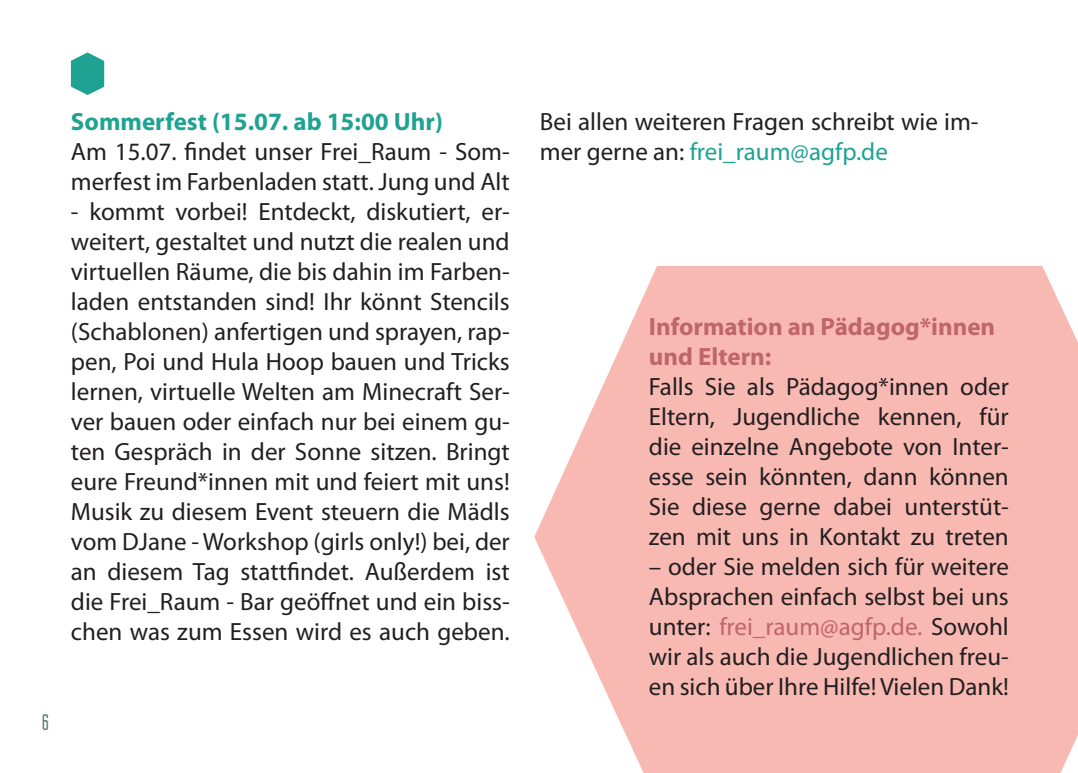
<style>
.page{position:relative;width:1078px;height:773px;background:#fff}
.page>*{position:absolute;margin:0;border:0;box-sizing:border-box;transform-origin:0 0}
.t1{font:25px/30px "Myriad Pro";color:#231f20;text-align:justify}
.t2{font:700 25px/30px "Myriad Pro";color:#bf6766}
.t3{font:700 25px "Myriad Pro";color:#20a293}
.t4{font:condensed 22.5px "Tall Dark And Handsome";color:#577774}
.s1{color:#20a293}
.s2{color:#bf6766}
</style>
<div class="page">
<svg style="left:71px;top:52px;width:33px;height:43px"></svg>
<svg style="left:534px;top:266px;width:543px;height:506px;background:#f9c0bb"></svg>
<p class="t3" style="left:71px;top:105px;width:373px">Sommerfest (15.07. ab 15:00 Uhr)</p>
<p class="t1" style="left:71px;top:136px;width:440px">Am 15.07. findet unser Frei_Raum - Som&shy;merfest im Farbenladen statt. Jung und Alt</p>
<p class="t1" style="left:71px;top:196px;width:440px">- kommt vorbei! Entdeckt, diskutiert, er&shy;weitert, gestaltet und nutzt die realen und virtuellen Räume, die bis dahin im Farben&shy;laden entstanden sind! Ihr könnt Stencils (Schablonen) anfertigen und sprayen, rap&shy;pen, Poi und Hula Hoop bauen und Tricks lernen, virtuelle Welten am Minecraft Ser&shy;ver bauen oder einfach nur bei einem gu&shy;ten Gespräch in der Sonne sitzen. Bringt eure Freund*innen mit und feiert mit uns!<br>Musik zu diesem Event steuern die Mädls vom DJane - Workshop (girls only!) bei, der an diesem Tag stattfindet. Außerdem ist die Frei_Raum - Bar geöffnet und ein biss&shy;chen was zum Essen wird es auch geben.</p>
<p class="t4" style="left:43px;top:709px;width:7px">6</p>
<p class="t1" style="left:539px;top:106px;width:440px">Bei allen weiteren Fragen schreibt wie im&shy;mer gerne an: <span class="s1">frei_raum@agfp.de</span></p>
<p class="t2" style="left:648px;top:311px;width:348px">Information an Pädagog*innen und Eltern:</p>
<p class="t1" style="left:648px;top:371px;width:361px">Falls Sie als Pädagog*innen oder Eltern, Jugendliche kennen, für die einzelne Angebote von Inter&shy;esse sein könnten, dann können Sie diese gerne dabei unterstüt&shy;zen mit uns in Kontakt zu treten</p>
<p class="t1" style="left:648px;top:551px;width:361px">– oder Sie melden sich für weitere Absprachen einfach selbst bei uns unter: <span class="s2">frei_raum@agfp.de.</span> Sowohl wir als auch die Jugendlichen freu&shy;en sich über Ihre Hilfe! Vielen Dank!</p>
</div>
